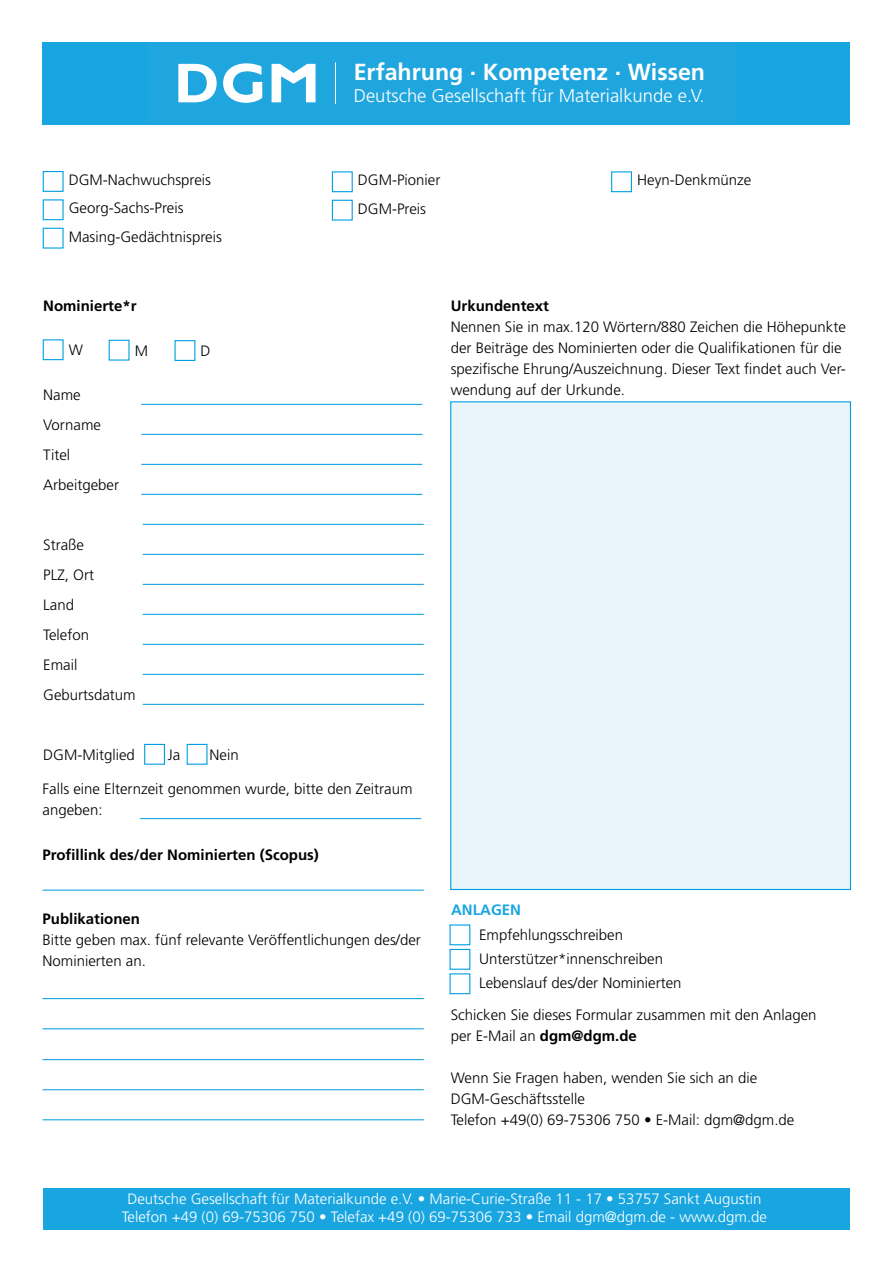
<style>
.page{position:relative;width:893px;height:1263px;background:#fff}
.page>*{position:absolute;margin:0;border:0;box-sizing:border-box;transform-origin:0 0}
.t1{font:700 23.25px "Frutiger LT Std";color:#fff}
.t2{font:300 18.45px "Frutiger LT Std";color:#fff}
.t3{font:300 15px/21px "Frutiger LT Std";color:#000}
.t4{font:300 15px/18px "Frutiger LT Std";color:#fff;text-align:center}
.t5{font:700 15px "Frutiger LT Std";color:#000}
.t6{font:700 15px "Frutiger LT Std";color:#19a6e0}
.s1{font-weight:700}
</style>
<div class="page">
<div style="left:43px;top:43px;width:807px;height:82px;background:#19a6e0"></div>
<div style="left:149px;top:43px;width:586px;height:82px;background:#20a6df"></div>
<svg style="left:178px;top:64px;width:39px;height:38px"></svg>
<svg style="left:223px;top:63px;width:39px;height:40px"></svg>
<svg style="left:272px;top:64px;width:44px;height:38px"></svg>
<hr style="left:335px;top:63px;width:1px;height:41px;background:#fff">
<div style="left:43px;top:339px;width:21px;height:21px;border:1px solid #009fe3"></div>
<div style="left:109px;top:340px;width:21px;height:21px;border:1px solid #009fe3"></div>
<div style="left:175px;top:340px;width:20px;height:21px;border:1px solid #009fe3"></div>
<div style="left:43px;top:171px;width:21px;height:21px;border:1px solid #009fe3"></div>
<div style="left:43px;top:199px;width:21px;height:21px;border:1px solid #009fe3"></div>
<div style="left:43px;top:228px;width:21px;height:21px;border:1px solid #009fe3"></div>
<div style="left:332px;top:171px;width:21px;height:21px;border:1px solid #009fe3"></div>
<div style="left:332px;top:200px;width:21px;height:21px;border:1px solid #009fe3"></div>
<div style="left:611px;top:171px;width:21px;height:21px;border:1px solid #009fe3"></div>
<div style="left:144px;top:744px;width:21px;height:21px;border:1px solid #009fe3"></div>
<div style="left:187px;top:744px;width:21px;height:21px;border:1px solid #009fe3"></div>
<hr style="left:141px;top:404px;width:281px;height:1px;background:#19a6e0">
<hr style="left:141px;top:434px;width:281px;height:1px;background:#19a6e0">
<hr style="left:141px;top:464px;width:281px;height:1px;background:#19a6e0">
<hr style="left:141px;top:494px;width:281px;height:1px;background:#19a6e0">
<hr style="left:143px;top:524px;width:281px;height:1px;background:#19a6e0">
<hr style="left:143px;top:554px;width:281px;height:1px;background:#19a6e0">
<hr style="left:143px;top:584px;width:281px;height:1px;background:#19a6e0">
<hr style="left:143px;top:614px;width:281px;height:1px;background:#19a6e0">
<hr style="left:143px;top:644px;width:281px;height:1px;background:#19a6e0">
<hr style="left:143px;top:674px;width:281px;height:1px;background:#19a6e0">
<hr style="left:143px;top:704px;width:281px;height:1px;background:#19a6e0">
<hr style="left:43px;top:998px;width:381px;height:1px;background:#19a6e0">
<hr style="left:43px;top:1028px;width:381px;height:1px;background:#19a6e0">
<hr style="left:43px;top:1059px;width:381px;height:1px;background:#19a6e0">
<hr style="left:43px;top:1089px;width:381px;height:1px;background:#19a6e0">
<hr style="left:43px;top:1119px;width:381px;height:1px;background:#19a6e0">
<div style="left:450px;top:401px;width:401px;height:489px;background:#e8f6fc;border:1px solid #009fe3"></div>
<hr style="left:43px;top:889px;width:381px;height:2px;background:#19a6e0">
<div style="left:449px;top:949px;width:21px;height:21px;border:1px solid #009fe3"></div>
<div style="left:43px;top:1188px;width:807px;height:41px;background:#19a6e0"></div>
<hr style="left:140px;top:818px;width:281px;height:1px;background:#19a6e0">
<h1 class="t1" style="left:354px;top:58px;width:353px">Erfahrung . Kompetenz . Wissen</h1>
<p class="t2" style="left:354px;top:85px;width:353px">Deutsche Gesellschaft für Materialkunde e.V.</p>
<p class="t3" style="left:69px;top:166px;width:155px;line-height:28.3px">DGM-Nachwuchspreis<br>Georg-Sachs-Preis<br>Masing-Gedächtnispreis</p>
<p class="t3" style="left:358px;top:166px;width:84px;line-height:28.3px">DGM-Pionier<br>DGM-Preis</p>
<p class="t3" style="left:637px;top:170px;width:116px">Heyn-Denkmünze</p>
<p class="t5" style="left:43px;top:297px;width:95px">Nominierte*r</p>
<p class="t3" style="left:69px;top:340px;width:16px">W</p>
<p class="t3" style="left:135px;top:340px;width:15px">M</p>
<p class="t3" style="left:201px;top:341px;width:12px">D</p>
<p class="t3" style="left:43px;top:380px;width:77px;line-height:30px">Name<br>Vorname<br>Titel<br>Arbeitgeber</p>
<p class="t3" style="left:43px;top:530px;width:94px;line-height:30px">Straße<br>PLZ, Ort<br>Land<br>Telefon<br>Email<br>Geburtsdatum</p>
<p class="t3" style="left:43px;top:745px;width:93px">DGM-Mitglied</p>
<p class="t3" style="left:168px;top:745px;width:14px">Ja</p>
<p class="t3" style="left:210px;top:745px;width:31px">Nein</p>
<p class="t3" style="left:43px;top:778px;width:372px">Falls eine Elternzeit genommen wurde, bitte den Zeitraum angeben:</p>
<p class="t5" style="left:43px;top:845px;width:278px">Profillink des/der Nominierten (Scopus)</p>
<p class="t5" style="left:43px;top:910px;width:99px">Publikationen</p>
<p class="t3" style="left:43px;top:930px;width:380px">Bitte geben max. fünf relevante Veröffentlichungen des/der<br>Nominierten an.</p>
<p class="t5" style="left:451px;top:297px;width:100px">Urkundentext</p>
<p class="t3" style="left:451px;top:317px;width:397px">Nennen Sie in max.120 Wörtern/880 Zeichen die Höhepunkte der Beiträge des Nominierten oder die Qualifikationen für die spezifische Ehrung/Auszeichnung. Dieser Text findet auch Ver&shy;wendung auf der Urkunde.</p>
<p class="t6" style="left:451px;top:901px;width:71px">ANLAGEN</p>
<p class="t3" style="left:479px;top:923px;width:204px;line-height:24px">Empfehlungsschreiben<br>Unterstützer*innenschreiben<br>Lebenslauf des/der Nominierten</p>
<p class="t3" style="left:451px;top:1005px;width:367px">Schicken Sie dieses Formular zusammen mit den Anlagen per E-Mail an <span class="s1">dgm@dgm.de</span></p>
<p class="t3" style="left:451px;top:1068px;width:345px">Wenn Sie Fragen haben, wenden Sie sich an die<br>DGM-Geschäftsstelle<br>Telefon +49(0) 69-75306 750 • E-Mail: dgm@dgm.de</p>
<p class="t4" style="left:122px;top:1190px;width:647px">Deutsche Gesellschaft für Materialkunde e.V. • Marie-Curie-Straße 11 - 17 • 53757 Sankt Augustin<br>Telefon +49 (0) 69-75306 750 • Telefax +49 (0) 69-75306 733 • Email dgm@dgm.de - www.dgm.de</p>
</div>
